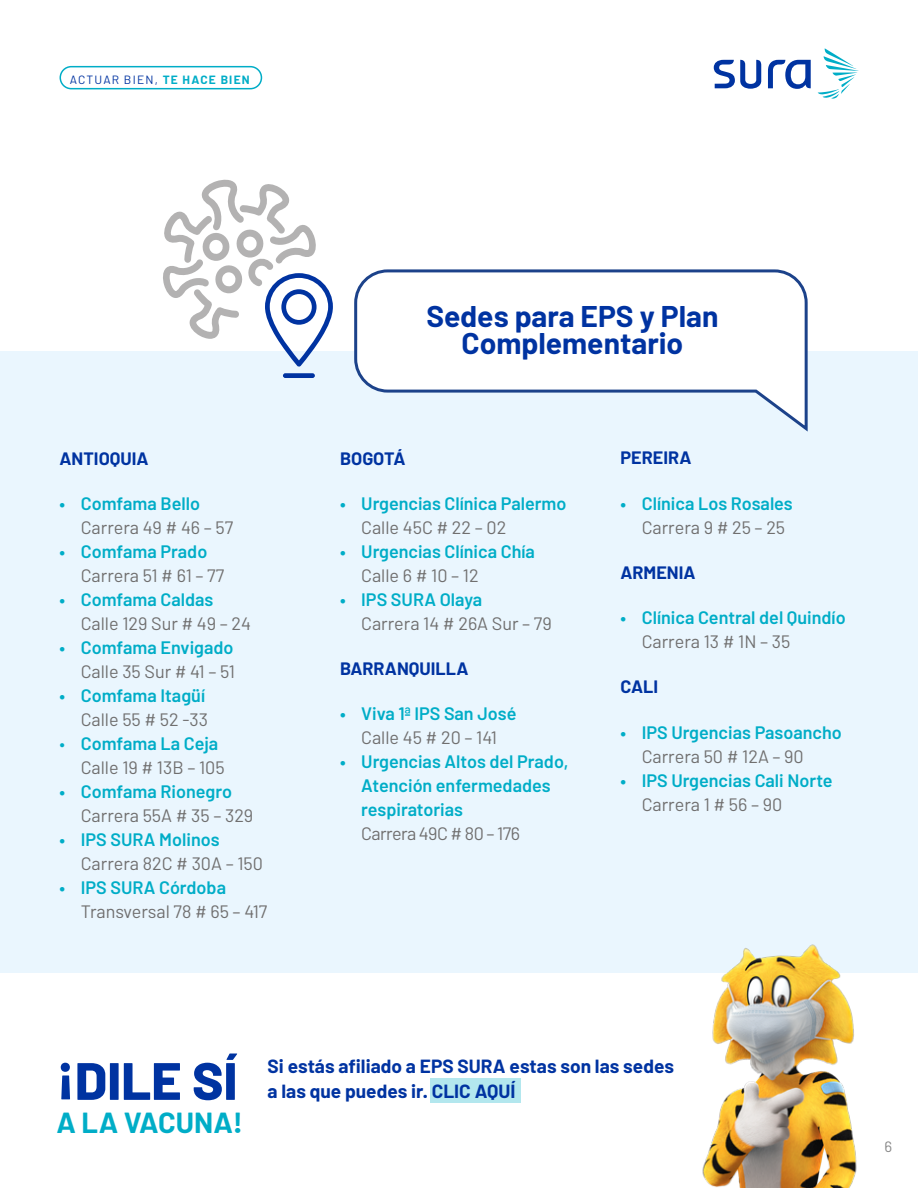
<style>
.page{position:relative;width:918px;height:1188px;background:#fff}
.page>*{position:absolute;margin:0;border:0;box-sizing:border-box;transform-origin:0 0}
.t1{font:800 52.5px "Barlow";color:#0033a1}
.t2{font:700 30px/27px "Barlow";color:#0033a1;text-align:center}
.t3{font:700 29.1px "Barlow";color:#00adc7}
.t4{font:700 19.05px "Barlow";color:#0033a1}
.t5{font:600 18px/24px "Barlow";color:#00adc7}
.t6{font:18px/24px "Barlow";color:#706f6f}
.t7{font:700 18px "Barlow";color:#0033a1}
.t8{font:18px "Barlow";letter-spacing:-.03em;color:#706f6f}
.t9{font:15px "Barlow";color:#878787}
.t10{font:12px "Barlow";letter-spacing:.1em;color:#0033a1}
.s1{font-weight:700;color:#00adc7}
.s2{color:#00adc7}
.s3{font-weight:600;color:#00adc7}
</style>
<div class="page">
<svg style="left:818px;top:48px;width:40px;height:51px"></svg>
<svg style="left:714px;top:60px;width:47px;height:29px"></svg>
<svg style="left:768px;top:60px;width:43px;height:29px"></svg>
<div style="left:60px;top:66px;width:202px;height:23px;border:2px solid #00adc7;border-radius:11px"></div>
<div style="left:0;top:352px;width:918px;height:621px;background:#eaf6fe"></div>
<svg style="left:353px;top:269px;width:456px;height:163px"></svg>
<svg style="left:162px;top:179px;width:171px;height:199px"></svg>
<div style="left:430px;top:1079px;width:91px;height:24px;background:#b3e7ee"></div>
<img style="left:702px;top:944px;width:155px;height:244px">
<p class="t10" style="left:70px;top:72px;width:181px">ACTUAR BIEN, <span class="s1">TE HACE BIEN</span></p>
<p class="t7" style="left:60px;top:447px;width:91px">ANTIOQUIA</p>
<p class="t5" style="left:60px;top:490px;width:142px">• Comfama Bello</p>
<p class="t6" style="left:81px;top:515px;width:154px">Carrera 49 # 46 – 57</p>
<p class="t5" style="left:60px;top:538px;width:149px">• Comfama Prado</p>
<p class="t6" style="left:81px;top:563px;width:145px">Carrera 51 # 61 – 77</p>
<p class="t5" style="left:60px;top:586px;width:155px">• Comfama Caldas</p>
<p class="t6" style="left:81px;top:611px;width:172px">Calle 129 Sur # 49 – 24</p>
<p class="t5" style="left:60px;top:634px;width:176px">• Comfama Envigado</p>
<p class="t6" style="left:81px;top:659px;width:156px">Calle 35 Sur # 41 – 51</p>
<p class="t5" style="left:60px;top:682px;width:147px">• Comfama Itagüí</p>
<p class="t6" style="left:81px;top:707px;width:129px">Calle 55 # 52 -33</p>
<p class="t6" style="left:81px;top:731px;width:145px;text-indent:-21px"><span class="s2">•</span> <span class="s3">Comfama La Ceja<br></span>Calle 19 # 13B – 105</p>
<p class="t5" style="left:60px;top:778px;width:174px">• Comfama Rionegro</p>
<p class="t6" style="left:81px;top:803px;width:174px">Carrera 55A # 35 – 329</p>
<p class="t5" style="left:60px;top:826px;width:162px">• IPS SURA Molinos</p>
<p class="t6" style="left:81px;top:851px;width:184px">Carrera 82C # 30A – 150</p>
<p class="t5" style="left:60px;top:874px;width:168px">• IPS SURA Córdoba</p>
<p class="t6" style="left:81px;top:899px;width:188px">Transversal 78 # 65 – 417</p>
<h2 class="t2" style="left:426px;top:303px;width:294px">Sedes para EPS y Plan<br>Complementario</h2>
<p class="t7" style="left:340px;top:447px;width:67px">BOGOTÁ</p>
<p class="t5" style="left:340px;top:490px;width:228px">• Urgencias Clínica Palermo</p>
<p class="t6" style="left:361px;top:515px;width:147px">Calle 45C # 22 – 02</p>
<p class="t5" style="left:340px;top:538px;width:197px">• Urgencias Clínica Chía</p>
<p class="t6" style="left:361px;top:563px;width:119px">Calle 6 # 10 – 12</p>
<p class="t5" style="left:340px;top:586px;width:144px">• IPS SURA Olaya</p>
<p class="t6" style="left:361px;top:611px;width:192px">Carrera 14 # 26A Sur – 79</p>
<p class="t7" style="left:340px;top:657px;width:130px">BARRANQUILLA</p>
<p class="t5" style="left:340px;top:700px;width:178px">• Viva 1ª IPS San José</p>
<p class="t6" style="left:361px;top:725px;width:137px">Calle 45 # 20 – 141</p>
<p class="t5" style="left:361px;top:748px;width:209px;text-indent:-21px">• Urgencias Altos del Prado,<br>Atención enfermedades respiratorias</p>
<p class="t8" style="left:361px;top:823px;width:160px">Carrera 49C # 80 – 176</p>
<p class="t7" style="left:621px;top:447px;width:72px">PEREIRA</p>
<p class="t5" style="left:621px;top:490px;width:174px">• Clínica Los Rosales</p>
<p class="t6" style="left:642px;top:515px;width:145px">Carrera 9 # 25 – 25</p>
<p class="t7" style="left:621px;top:561px;width:76px">ARMENIA</p>
<p class="t5" style="left:621px;top:604px;width:227px">• Clínica Central del Quindío</p>
<p class="t6" style="left:642px;top:629px;width:150px">Carrera 13 # 1N – 35</p>
<p class="t7" style="left:621px;top:676px;width:39px">CALI</p>
<p class="t5" style="left:621px;top:719px;width:223px">• IPS Urgencias Pasoancho</p>
<p class="t6" style="left:642px;top:744px;width:164px">Carrera 50 # 12A – 90</p>
<p class="t5" style="left:621px;top:767px;width:214px">• IPS Urgencias Cali Norte</p>
<p class="t6" style="left:642px;top:792px;width:142px">Carrera 1 # 56 – 90</p>
<h1 class="t1" style="left:56px;top:1042px;width:183px">¡DILE SÍ</h1>
<h3 class="t3" style="left:56px;top:1104px;width:188px">A LA VACUNA!</h3>
<p class="t4" style="left:268px;top:1054px;width:408px">Si estás afiliado a EPS SURA estas son las sedes</p>
<p class="t4" style="left:268px;top:1080px;width:249px">a las que puedes ir. CLIC AQUÍ</p>
<p class="t9" style="left:884px;top:1138px;width:9px">6</p>
</div>
